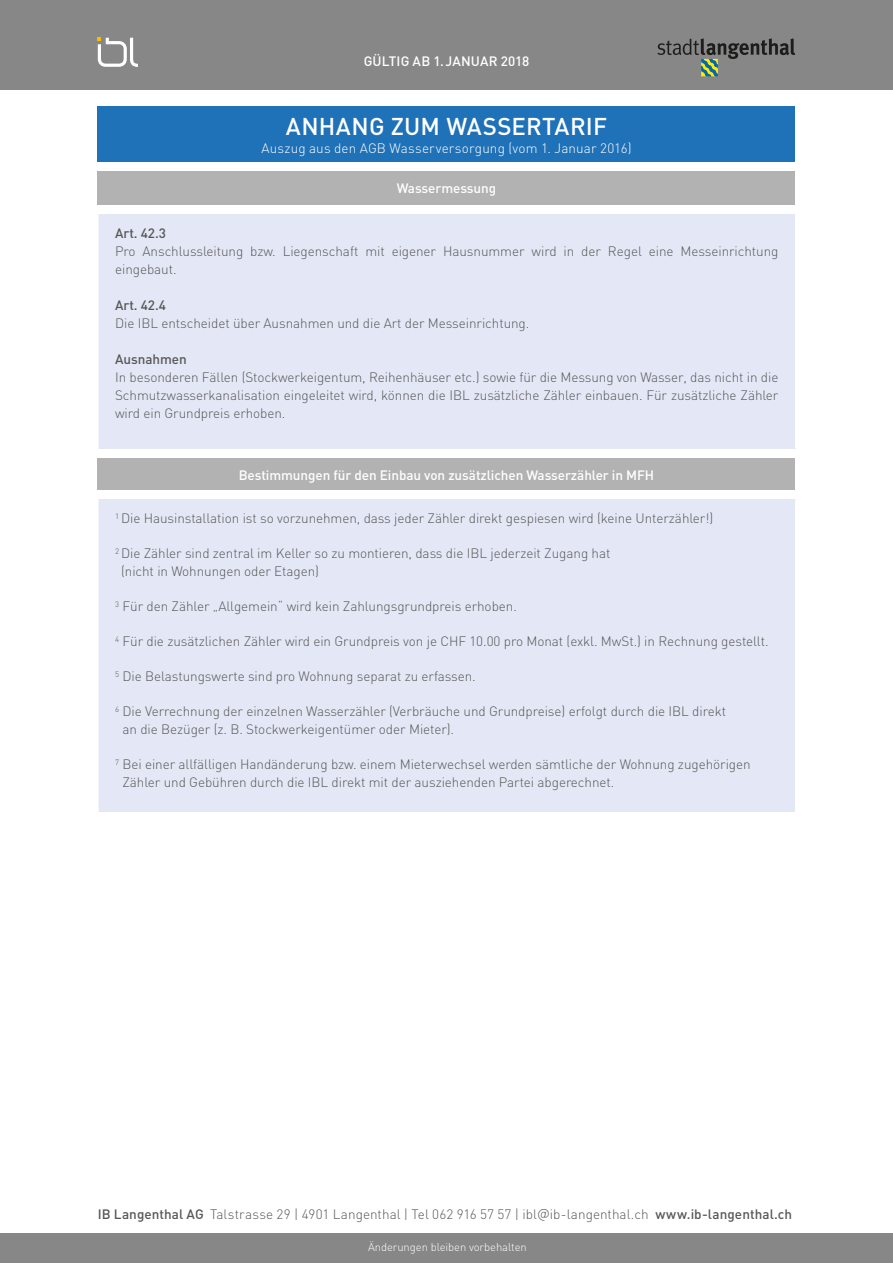
<style>
.page{position:relative;width:893px;height:1263px;background:#fff}
.page>*{position:absolute;margin:0;border:0;box-sizing:border-box;transform-origin:0 0}
.t1{font:500 24px "DIN";letter-spacing:.005em;color:#fff}
.t2{font:300 13.5px/18px "DIN";letter-spacing:-.005em;color:#575756}
.t3{font:500 13.5px "DIN";letter-spacing:-.005em;color:#fff}
.t4{font:300 13.5px "DIN";letter-spacing:.01em;color:#fff}
.t5{font:500 13.5px "DIN";letter-spacing:-.005em;color:#575756}
.t6{font:300 11.25px "DIN";letter-spacing:-.005em;color:#fff}
.s1{font-weight:500}
.s2{font-family:"DINOT"}
</style>
<div class="page">
<div style="left:0;top:1233px;width:893px;height:30px;background:#878787"></div>
<div style="left:98px;top:106px;width:697px;height:55px;background:#1f71b8"></div>
<div style="left:98px;top:458px;width:697px;height:32px;background:#b2b2b2"></div>
<div style="left:98px;top:171px;width:697px;height:34px;background:#b2b2b2"></div>
<div style="left:98px;top:214px;width:697px;height:234px;background:#e4e8f6"></div>
<hr style="left:98px;top:214px;width:1px;height:234px;background:#fff">
<div style="left:0;top:0;width:893px;height:89px;background:#878787"></div>
<svg style="left:98px;top:38px;width:40px;height:29px"></svg>
<div style="left:98px;top:500px;width:697px;height:312px;background:#e4e8f6"></div>
<hr style="left:98px;top:500px;width:1px;height:312px;background:#fff">
<svg style="left:657px;top:38px;width:138px;height:38px"></svg>
<p class="t3" style="left:364px;top:53px;width:167px">GÜLTIG AB 1.JANUAR 2018</p>
<h1 class="t1" style="left:286px;top:111px;width:323px">ANHANG ZUM WASSERTARIF</h1>
<p class="t4" style="left:261px;top:140px;width:372px">Auszug aus den AGB Wasserversorgung (vom 1. Januar 2016)</p>
<p class="t3" style="left:397px;top:180px;width:101px">Wassermessung</p>
<p class="t5" style="left:115px;top:225px;width:52px">Art. 42.3</p>
<p class="t2" style="left:115px;top:242px;width:665px">Pro Anschlussleitung bzw. Liegenschaft mit eigener Hausnummer wird in der Regel eine Messeinrichtung eingebaut.</p>
<p class="t5" style="left:115px;top:297px;width:52px">Art. 42.4</p>
<p class="t2" style="left:115px;top:314px;width:416px">Die IBL entscheidet über Ausnahmen und die Art der Messeinrichtung.</p>
<p class="t5" style="left:115px;top:351px;width:73px">Ausnahmen</p>
<p class="t2" style="left:115px;top:368px;width:665px;text-align:justify">In besonderen Fällen (Stockwerkeigentum, Reihenhäuser etc.) sowie für die Messung von Wasser, das nicht in die Schmutzwasserkanalisation eingeleitet wird, können die IBL zusätzliche Zähler einbauen. Für zusätzliche Zähler wird ein Grundpreis erhoben.</p>
<p class="t3" style="left:239px;top:466px;width:417px">Bestimmungen für den Einbau von zusätzlichen Wasserzähler in MFH</p>
<p class="t2" style="left:115px;top:509px;width:600px"><sup>1</sup> Die Hausinstallation ist so vorzunehmen, dass jeder Zähler direkt gespiesen wird (keine Unterzähler!)</p>
<p class="t2" style="left:121px;top:544px;width:491px;text-indent:-6px"><sup>2</sup> Die Zähler sind zentral im Keller so zu montieren, dass die IBL jederzeit Zugang hat (nicht in Wohnungen oder Etagen)</p>
<p class="t2" style="left:115px;top:597px;width:403px"><sup>3</sup> Für den Zähler „Allgemein“ wird kein Zahlungsgrundpreis erhoben.</p>
<p class="t2" style="left:115px;top:632px;width:655px"><sup>4</sup> Für die zusätzlichen Zähler wird ein Grundpreis von je CHF 10.00 pro Monat (exkl. MwSt.) in Rechnung gestellt.</p>
<p class="t2" style="left:115px;top:667px;width:362px"><sup>5</sup> Die Belastungswerte sind pro Wohnung separat zu erfassen.</p>
<p class="t2" style="left:122px;top:702px;width:605px;text-indent:-7px"><sup>6</sup> Die Verrechnung der einzelnen Wasserzähler (Verbräuche und Grundpreise) erfolgt durch die IBL direkt an die Bezüger (z. B. Stockwerkeigentümer oder Mieter).</p>
<p class="t2" style="left:122px;top:755px;width:630px;text-indent:-7px"><sup>7</sup> Bei einer allfälligen Handänderung bzw. einem Mieterwechsel werden sämtliche der Wohnung zugehörigen<br>Zähler und Gebühren durch die IBL direkt mit der ausziehenden Partei abgerechnet.</p>
<p class="t2" style="left:98px;top:1205px;width:696px"><span class="s1">IB Langenthal AG</span> Talstrasse 29 | 4901 Langenthal | Tel 062 916 57 57 | ibl<span class="s2">@</span>ib-langenthal.ch <span class="s1">www.ib-langenthal.ch</span></p>
<p class="t6" style="left:368px;top:1240px;width:160px">Änderungen bleiben vorbehalten</p>
</div>
